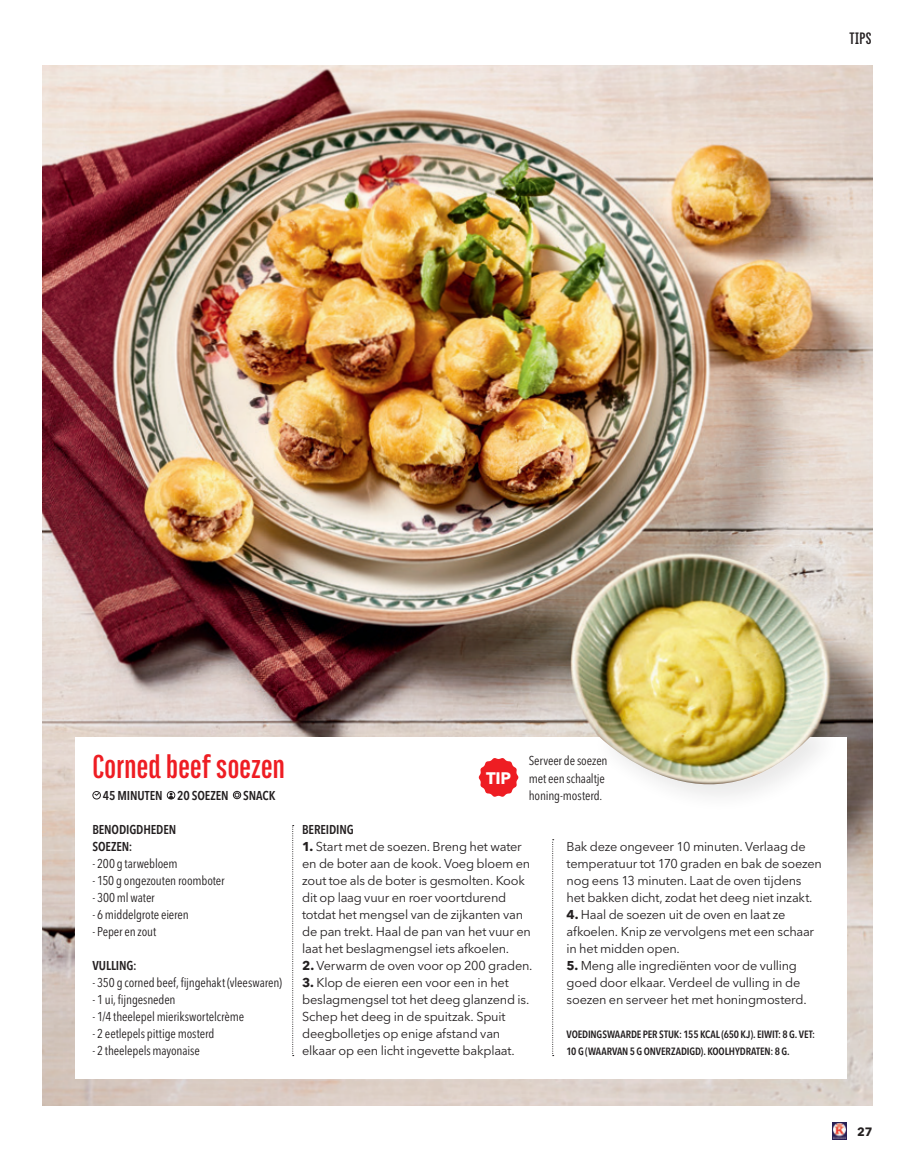
<style>
.page{position:relative;width:915px;height:1161px;background:#fff}
.page>*{position:absolute;margin:0;border:0;box-sizing:border-box;transform-origin:0 0}
.t1{font:700 36px "Titular";letter-spacing:.005em;color:#ee1d23}
.t2{font:700 18px "Titular";color:#231f20}
.t3{font:700 16.65px "Avenir Next LT Pro";color:#fff}
.t4{font:12.75px/17px "Avenir Next LT Pro";letter-spacing:-.015em;color:#231f20}
.t5{font:condensed 12.75px/17px "Avenir Next LT Pro";letter-spacing:-.01em;color:#231f20}
.t6{font:600 condensed 12.75px/17px "Avenir Next LT Pro";letter-spacing:-.01em;color:#231f20}
.t7{font:700 12px "Avenir Next LT Pro";color:#231f20}
.t8{font:600 condensed 10.5px/17px "Avenir Next LT Pro";letter-spacing:-.01em;color:#231f20}
.s1{font-weight:700}
</style>
<div class="page">
<img style="left:832px;top:1123px;width:14px;height:17px">
<img style="left:43px;top:66px;width:829px;height:1040px">
<div style="left:75px;top:737px;width:771px;height:342px;background:#fff"></div>
<div style="left:92px;top:791px;width:9px;height:8px;border:1px solid #231f20;border-radius:50%"></div>
<svg style="left:94px;top:792px;width:6px;height:4px"></svg>
<div style="left:167px;top:791px;width:8px;height:8px;border:1px solid #231f20;border-radius:50%"></div>
<svg style="left:168px;top:792px;width:5px;height:7px"></svg>
<div style="left:233px;top:791px;width:8px;height:8px;border:1px solid #231f20;border-radius:50%"></div>
<svg style="left:234px;top:792px;width:5px;height:5px"></svg>
<div style="left:589px;top:700px;width:254px;height:113px;background:#231f20;opacity:.1"></div>
<img style="left:595px;top:708px;width:221px;height:79px">
<svg style="left:292px;top:825px;width:1px;height:231px"></svg>
<svg style="left:552px;top:839px;width:1px;height:217px"></svg>
<svg style="left:478px;top:758px;width:40px;height:39px"></svg>
<h2 class="t2" style="left:849px;top:29px;width:24px">TIPS</h2>
<h1 class="t1" style="left:92px;top:748px;width:194px">Corned beef soezen</h1>
<p class="t6" style="left:103px;top:786px;width:174px">45 MINUTEN 20 SOEZEN SNACK</p>
<p class="t6" style="left:92px;top:820px;width:85px">BENODIGDHEDEN<br>SOEZEN:</p>
<p class="t5" style="left:92px;top:854px;width:87px">- 200 g tarwebloem</p>
<p class="t5" style="left:92px;top:871px;width:134px">- 150 g ongezouten roomboter</p>
<p class="t5" style="left:92px;top:888px;width:64px">- 300 ml water</p>
<p class="t5" style="left:92px;top:905px;width:98px">- 6 middelgrote eieren</p>
<p class="t5" style="left:92px;top:922px;width:65px">- Peper en zout</p>
<p class="t6" style="left:92px;top:956px;width:46px">VULLING:</p>
<p class="t5" style="left:92px;top:973px;width:191px">- 350 g corned beef, fijngehakt (vleeswaren)</p>
<p class="t5" style="left:92px;top:990px;width:85px">- 1 ui, fijngesneden</p>
<p class="t5" style="left:92px;top:1007px;width:153px">- 1/4 theelepel mierikswortelcrème</p>
<p class="t5" style="left:92px;top:1024px;width:124px">- 2 eetlepels pittige mosterd</p>
<p class="t5" style="left:92px;top:1042px;width:109px">- 2 theelepels mayonaise</p>
<h3 class="t3" style="left:486px;top:767px;width:27px">TIP</h3>
<p class="t5" style="left:528px;top:752px;width:80px">Serveer de soezen met een schaaltje honing-mosterd.</p>
<p class="t6" style="left:302px;top:820px;width:53px">BEREIDING</p>
<p class="t4" style="left:302px;top:837px;width:230px"><span class="s1">1.</span> Start met de soezen. Breng het water en de boter aan de kook. Voeg bloem en zout toe als de boter is gesmolten. Kook dit op laag vuur en roer voortdurend totdat het mengsel van de zijkanten van de pan trekt. Haal de pan van het vuur en laat het beslagmengsel iets afkoelen.</p>
<p class="t4" style="left:302px;top:956px;width:232px"><span class="s1">2.</span> Verwarm de oven voor op 200 graden.</p>
<p class="t4" style="left:302px;top:974px;width:229px"><span class="s1">3.</span> Klop de eieren een voor een in het beslagmengsel tot het deeg glanzend is.<br>Schep het deeg in de spuitzak. Spuit deegbolletjes op enige afstand van elkaar op een licht ingevette bakplaat.</p>
<p class="t4" style="left:566px;top:837px;width:257px">Bak deze ongeveer 10 minuten. Verlaag de temperatuur tot 170 graden en bak de soezen nog eens 13 minuten. Laat de oven tijdens het bakken dicht, zodat het deeg niet inzakt.</p>
<p class="t4" style="left:566px;top:905px;width:249px"><span class="s1">4.</span> Haal de soezen uit de oven en laat ze afkoelen. Knip ze vervolgens met een schaar in het midden open.</p>
<p class="t4" style="left:566px;top:957px;width:242px"><span class="s1">5.</span> Meng alle ingrediënten voor de vulling goed door elkaar. Verdeel de vulling in de soezen en serveer het met honingmosterd.</p>
<p class="t8" style="left:566px;top:1025px;width:250px">VOEDINGSWAARDE PER STUK: 155 KCAL (650 KJ). EIWIT: 8 G. VET:<br>10 G (WAARVAN 5 G ONVERZADIGD). KOOLHYDRATEN: 8 G.</p>
<p class="t7" style="left:856px;top:1124px;width:17px">27</p>
</div>
